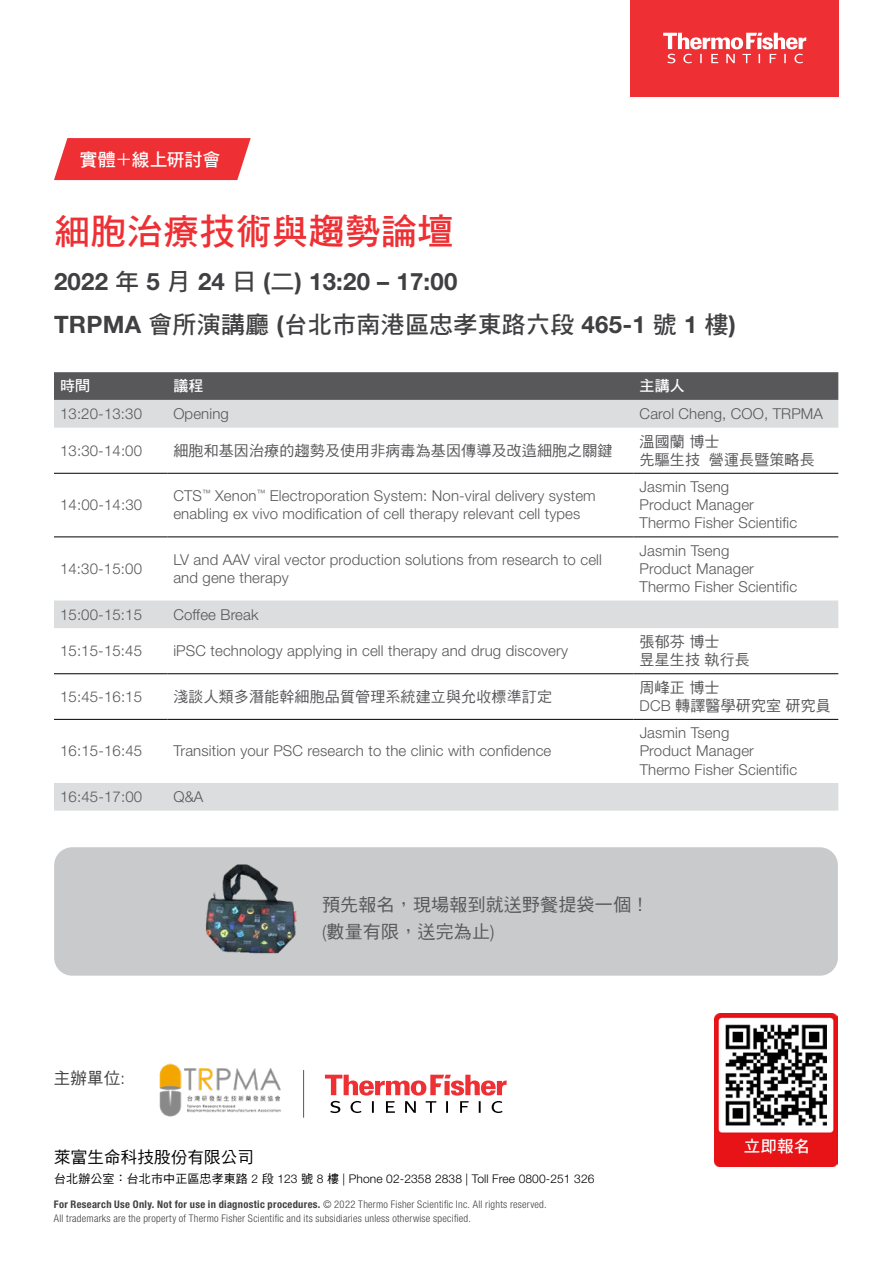
<style>
.page{position:relative;width:893px;height:1263px;background:#fff}
.page>*{position:absolute;margin:0;border:0;box-sizing:border-box;transform-origin:0 0}
.t1{font:36px "DF Hei Std W7";letter-spacing:.01em;color:#ee3034}
.t2{font:24px "DF Hei Std W7";letter-spacing:.01em;color:#404042}
.t3{font:700 24px "Helvetica Neue LT Std";letter-spacing:.01em;color:#404042}
.t4{font:18px/27px "DF Hei Std W5";letter-spacing:.01em;color:#58585b}
.t5{font:18px "DF Hei Std W7";letter-spacing:-.005em;color:#fff}
.t6{font:16.5px "DF Hei Std W5";letter-spacing:.01em;color:#000}
.t7{font:16.5px "DF Hei Std W5";color:#404042}
.t8{font:16.5px "DF Hei Std W7";color:#fff}
.t9{font:300 15px/18px "Helvetica Neue LT Std";letter-spacing:.01em;color:#58585b}
.t10{font:15px/18px "DF Hei Std W5";letter-spacing:.01em;color:#58585b}
.t11{font:15px "DF Hei Std W7";letter-spacing:.01em;color:#fff}
.t12{font:300 12px "Helvetica Neue LT Std";letter-spacing:.01em;color:#000}
.t13{font:300 condensed 10.5px/13.5px "Helvetica Neue LT Std";letter-spacing:.025em;color:#404042}
.s1{font-family:"DF Hei Std W5"}
.s2{font-family:"DF Hei Std W7";font-weight:400}
.s3{font-family:"Helvetica Neue LT Std";font-weight:700}
.s4{font-family:"Helvetica Neue LT Std";font-weight:300}
.s5{font-family:"DF Hei Std W5";font-weight:400}
.s6{font-weight:700}
</style>
<div class="page">
<div style="left:54px;top:847px;width:784px;height:129px;background:#c9cacc;border-radius:18px"></div>
<div style="left:630px;top:0;width:209px;height:96px;background:#ee3034"></div>
<svg style="left:663px;top:33px;width:143px;height:30px"></svg>
<img style="left:715px;top:1013px;width:123px;height:153px">
<img style="left:726px;top:1025px;width:101px;height:100px">
<svg style="left:325px;top:1075px;width:182px;height:20px"></svg>
<svg style="left:330px;top:1101px;width:173px;height:12px"></svg>
<hr style="left:303px;top:1070px;width:1px;height:48px;background:#58585b">
<img style="left:159px;top:1063px;width:122px;height:54px">
<svg style="left:54px;top:138px;width:197px;height:42px;background:#ef3e42"></svg>
<svg style="left:54px;top:372px;width:784px;height:28px;background:#59595c"></svg>
<svg style="left:54px;top:400px;width:784px;height:411px"></svg>
<div style="left:54px;top:600px;width:784px;height:28px;background:#dcddde"></div>
<hr style="left:54px;top:473px;width:113px;height:1px;background:#000">
<hr style="left:167px;top:473px;width:467px;height:1px;background:#000">
<hr style="left:634px;top:473px;width:204px;height:1px;background:#000">
<hr style="left:54px;top:537px;width:113px;height:1px;background:#000">
<hr style="left:167px;top:537px;width:467px;height:1px;background:#000">
<hr style="left:634px;top:537px;width:204px;height:1px;background:#000">
<hr style="left:54px;top:673px;width:113px;height:1px;background:#000">
<hr style="left:167px;top:673px;width:467px;height:1px;background:#000">
<hr style="left:634px;top:673px;width:204px;height:1px;background:#000">
<hr style="left:54px;top:719px;width:113px;height:1px;background:#000">
<hr style="left:167px;top:719px;width:467px;height:1px;background:#000">
<hr style="left:634px;top:719px;width:204px;height:1px;background:#000">
<img style="left:206px;top:864px;width:91px;height:90px">
<p class="t5" style="left:80px;top:149px;width:142px">實體<span class="s1">＋</span>線上研討會</p>
<h1 class="t1" style="left:54px;top:211px;width:401px">細胞治療技術與趨勢論壇</h1>
<h2 class="t3" style="left:54px;top:266px;width:405px">2022 <span class="s2">年</span> 5 <span class="s2">月</span> 24 <span class="s2">日</span> (<span class="s2">二</span>) 13:20 – 17:00</h2>
<h2 class="t2" style="left:54px;top:311px;width:683px"><span class="s3">TRPMA</span> 會所演講廳 <span class="s3">(</span>台北市南港區忠孝東路六段 <span class="s3">465-1</span> 號 <span class="s3">1</span> 樓<span class="s3">)</span></h2>
<p class="t11" style="left:60px;top:378px;width:32px">時間</p>
<p class="t11" style="left:173px;top:378px;width:32px">議程</p>
<p class="t11" style="left:640px;top:378px;width:47px">主講人</p>
<p class="t9" style="left:60px;top:404px;width:84px">13:20-13:30</p>
<p class="t9" style="left:173px;top:404px;width:57px">Opening</p>
<p class="t9" style="left:640px;top:404px;width:185px">Carol Cheng, COO, TRPMA</p>
<p class="t9" style="left:60px;top:441px;width:84px">13:30-14:00</p>
<p class="t10" style="left:173px;top:441px;width:441px">細胞和基因治療的趨勢及使用非病毒為基因傳導及改造細胞之關鍵</p>
<p class="t10" style="left:640px;top:432px;width:177px">溫國蘭博士<br>先驅生技 營運長暨策略長</p>
<p class="t9" style="left:60px;top:496px;width:84px">14:00-14:30</p>
<p class="t9" style="left:173px;top:487px;width:424px">CTS<sup>™</sup> Xenon<sup>™</sup> Electroporation System: Non-viral delivery system enabling ex vivo modification of cell therapy relevant cell types</p>
<p class="t9" style="left:640px;top:478px;width:159px">Jasmin Tseng<br>Product Manager<br>Thermo Fisher Scientific</p>
<p class="t9" style="left:60px;top:559px;width:84px">14:30-15:00</p>
<p class="t9" style="left:173px;top:550px;width:430px">LV and AAV viral vector production solutions from research to cell and gene therapy</p>
<p class="t9" style="left:640px;top:541px;width:159px">Jasmin Tseng<br>Product Manager<br>Thermo Fisher Scientific</p>
<p class="t9" style="left:60px;top:605px;width:84px">15:00-15:15</p>
<p class="t9" style="left:173px;top:605px;width:87px">Coffee Break</p>
<p class="t9" style="left:60px;top:642px;width:84px">15:15-15:45</p>
<p class="t9" style="left:173px;top:642px;width:396px">iPSC technology applying in cell therapy and drug discovery</p>
<p class="t10" style="left:640px;top:633px;width:112px">張郁芬博士<br>昱星生技執行長</p>
<p class="t9" style="left:60px;top:687px;width:84px">15:45-16:15</p>
<p class="t10" style="left:173px;top:687px;width:380px">淺談人類多潛能幹細胞品質管理系統建立與允收標準訂定</p>
<p class="t10" style="left:640px;top:678px;width:193px">周峰正博士<br><span class="s4">DCB</span> 轉譯醫學研究室研究員</p>
<p class="t9" style="left:60px;top:742px;width:84px">16:15-16:45</p>
<p class="t9" style="left:173px;top:742px;width:379px">Transition your PSC research to the clinic with confidence</p>
<p class="t9" style="left:640px;top:724px;width:159px">Jasmin Tseng<br>Product Manager<br>Thermo Fisher Scientific</p>
<p class="t9" style="left:60px;top:787px;width:84px">16:45-17:00</p>
<p class="t9" style="left:173px;top:787px;width:32px">Q&amp;A</p>
<p class="t7" style="left:54px;top:1069px;width:73px">主辦單位<span class="s4">:</span></p>
<p class="t4" style="left:322px;top:890px;width:329px">預先報名，現場報到就送野餐提袋一個！<span class="s4">(</span>數量有限，送完為止<span class="s4">)</span></p>
<p class="t6" style="left:54px;top:1148px;width:201px">萊富生命科技股份有限公司</p>
<p class="t12" style="left:54px;top:1171px;width:542px"><span class="s5">台北辦公室：台北市中正區忠孝東路</span> 2 <span class="s5">段</span> 123 <span class="s5">號</span> 8 <span class="s5">樓</span> | Phone 02-2358 2838 | Toll Free 0800-251 326</p>
<p class="t13" style="left:54px;top:1198px;width:494px"><span class="s6">For Research Use Only. Not for use in diagnostic procedures.</span> © 2022 Thermo Fisher Scientific Inc. All rights reserved.<br>All trademarks are the property of Thermo Fisher Scientific and its subsidiaries unless otherwise specified.</p>
<p class="t8" style="left:744px;top:1137px;width:68px">立即報名</p>
</div>
